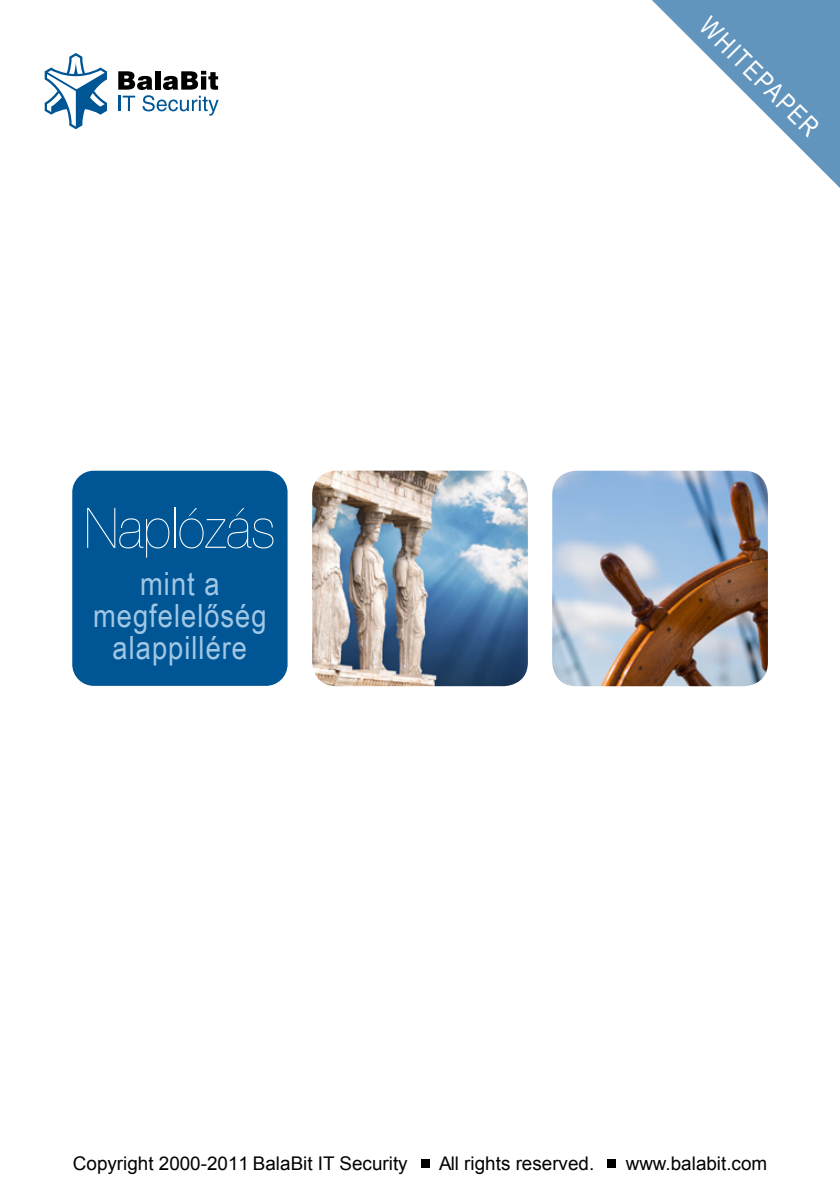
<style>
.page{position:relative;width:840px;height:1191px;background:#fff}
.page>*{position:absolute;margin:0;border:0;box-sizing:border-box;transform-origin:0 0}
.t1{font:200 56px "Helvetica Neue";color:#fff;scale:.93 1}
.t2{font:32px/32px "Arial Narrow";letter-spacing:.03em;color:#a1c7e5;text-align:center;scale:1.04 1}
.t3{font:26px "Arial Narrow";color:#fff}
.t4{font:18.8px "Arial";color:#000}
</style>
<div class="page">
<div style="left:420px;top:1159px;width:9px;height:9px;background:#000"></div>
<div style="left:606px;top:1159px;width:9px;height:9px;background:#000"></div>
<svg style="left:118px;top:71px;width:100px;height:45px"></svg>
<svg style="left:45px;top:53px;width:62px;height:76px"></svg>
<svg style="left:652px;top:0;width:187px;height:187px"></svg>
<div style="left:72px;top:471px;width:215px;height:215px;background:#005695;border-radius:22px"></div>
<img style="left:312px;top:470px;width:215px;height:216px">
<img style="left:552px;top:471px;width:215px;height:215px">
<h1 class="t1" style="left:84px;top:495px;width:207px">Naplózás</h1>
<h2 class="t2" style="left:93px;top:566px;width:168px">mint a megfelelőség alappillére</h2>
<h3 class="t3" style="left:717px;top:8px;width:157px;rotate:45deg">WHITEPAPER</h3>
<p class="t4" style="left:73px;top:1151px;width:336px">Copyright 2000-2011 BalaBit IT Security</p>
<p class="t4" style="left:439px;top:1151px;width:156px">All rights reserved.</p>
<p class="t4" style="left:625px;top:1151px;width:143px">www.balabit.com</p>
</div>
